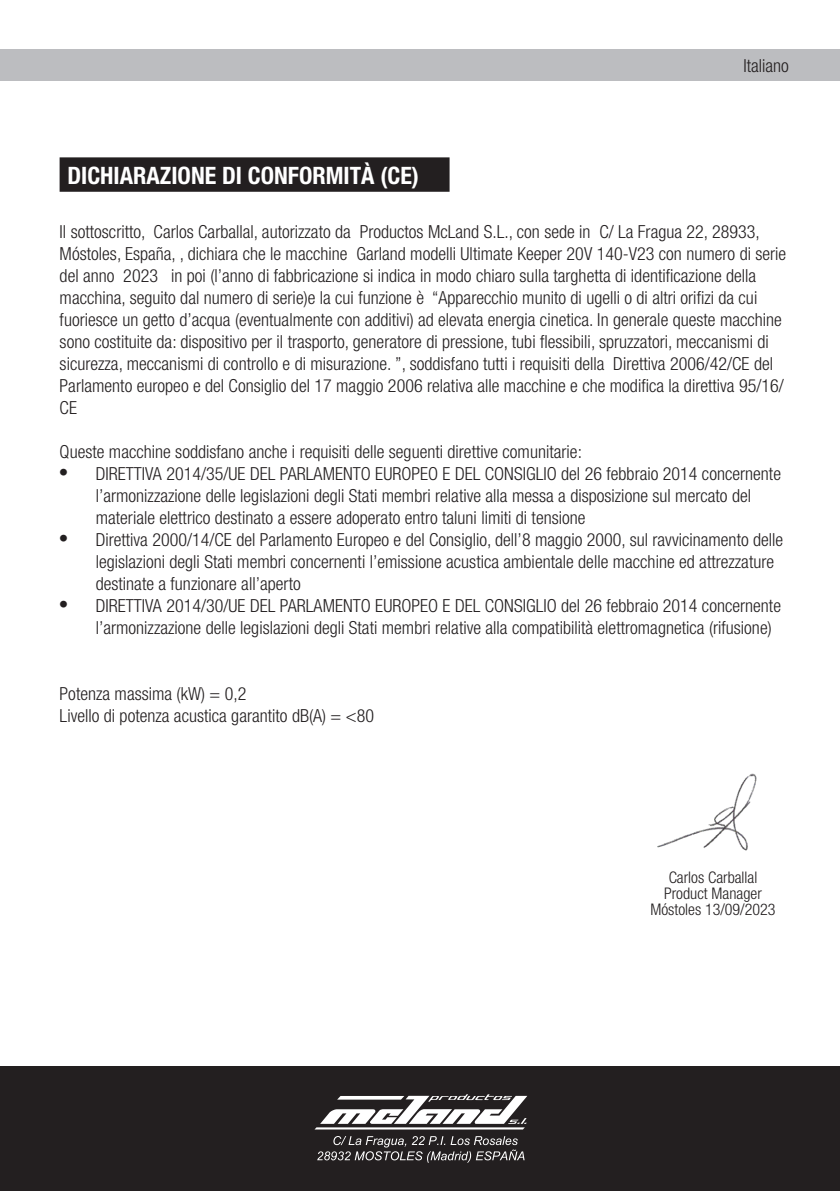
<style>
.page{position:relative;width:840px;height:1191px;background:#fff}
.page>*{position:absolute;margin:0;border:0;box-sizing:border-box;transform-origin:0 0}
.t1{font:700 condensed 24px "Helvetica Neue";color:#fff}
.t2{font:300 condensed 18px/22px "Helvetica Neue";color:#231f20}
.t3{font:300 condensed 16px "Helvetica Neue";color:#231f20}
.s1{font-family:"Times";font-weight:400;font-stretch:normal;font-size:24px}
</style>
<div class="page">
<div style="left:0;top:50px;width:839px;height:31px;background:#bcbdc0"></div>
<div style="left:61px;top:158px;width:387px;height:33px;background:#231f20"></div>
<div style="left:60px;top:157px;width:389px;height:35px;border:2px solid #231f20"></div>
<div style="left:0;top:1066px;width:839px;height:124px;background:#231f20"></div>
<svg style="left:315px;top:1094px;width:212px;height:35px"></svg>
<svg style="left:317px;top:1136px;width:207px;height:26px"></svg>
<img style="left:657px;top:773px;width:100px;height:78px">
<p class="t1" style="left:67px;top:161px;width:353px">DICHIARAZIONE DI CONFORMITÀ (CE)</p>
<p class="t2" style="left:743px;top:55px;width:47px">Italiano</p>
<p class="t2" style="left:60px;top:220px;width:727px">Il sottoscritto, Carlos Carballal, autorizzato da Productos McLand S.L., con sede in C/ La Fragua 22, 28933, Móstoles, España, , dichiara che le macchine Garland modelli Ultimate Keeper 20V 140-V23 con numero di serie del anno 2023 in poi (l’anno di fabbricazione si indica in modo chiaro sulla targhetta di identificazione della macchina, seguito dal numero di serie)e la cui funzione è “Apparecchio munito di ugelli o di altri orifizi da cui fuoriesce un getto d’acqua (eventualmente con additivi) ad elevata energia cinetica. In generale queste macchine sono costituite da: dispositivo per il trasporto, generatore di pressione, tubi flessibili, spruzzatori, meccanismi di sicurezza, meccanismi di controllo e di misurazione. ”, soddisfano tutti i requisiti della Direttiva 2006/42/CE del Parlamento europeo e del Consiglio del 17 maggio 2006 relativa alle macchine e che modifica la direttiva 95/16/ CE</p>
<p class="t2" style="left:60px;top:440px;width:523px">Queste macchine soddisfano anche i requisiti delle seguenti direttive comunitarie:</p>
<p class="t2" style="left:96px;top:462px;width:686px;text-indent:-36px"><span class="s1">•</span> DIRETTIVA 2014/35/UE DEL PARLAMENTO EUROPEO E DEL CONSIGLIO del 26 febbraio 2014 concernente l’armonizzazione delle legislazioni degli Stati membri relative alla messa a disposizione sul mercato del materiale elettrico destinato a essere adoperato entro taluni limiti di tensione</p>
<p class="t2" style="left:96px;top:528px;width:688px;text-indent:-36px"><span class="s1">•</span> Direttiva 2000/14/CE del Parlamento Europeo e del Consiglio, dell’8 maggio 2000, sul ravvicinamento delle legislazioni degli Stati membri concernenti l’emissione acustica ambientale delle macchine ed attrezzature destinate a funzionare all’aperto</p>
<p class="t2" style="left:96px;top:594px;width:686px;text-indent:-36px"><span class="s1">•</span> DIRETTIVA 2014/30/UE DEL PARLAMENTO EUROPEO E DEL CONSIGLIO del 26 febbraio 2014 concernente l’armonizzazione delle legislazioni degli Stati membri relative alla compatibilità elettromagnetica (rifusione)</p>
<p class="t2" style="left:60px;top:682px;width:188px">Potenza massima (kW) = 0,2</p>
<p class="t2" style="left:60px;top:704px;width:316px">Livello di potenza acustica garantito dB(A) = &lt;80</p>
<p class="t3" style="left:668px;top:868px;width:90px">Carlos Carballal</p>
<p class="t3" style="left:663px;top:884px;width:99px">Product Manager</p>
<p class="t3" style="left:650px;top:900px;width:126px">Móstoles 13/09/2023</p>
</div>
